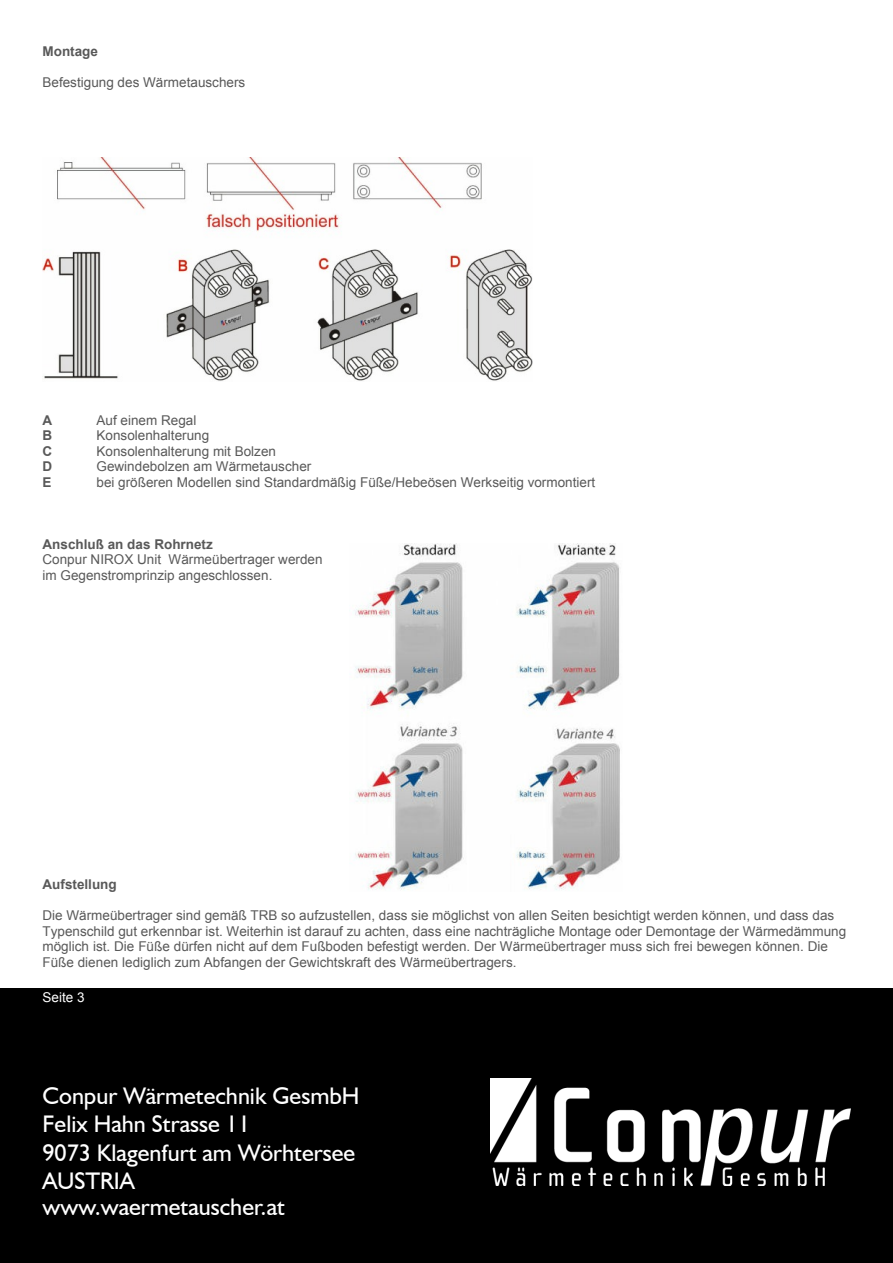
<style>
.page{position:relative;width:893px;height:1263px;background:#fff}
.page>*{position:absolute;margin:0;border:0;box-sizing:border-box;transform-origin:0 0}
.t1{font:24px/28.7px "Humanist 521 BT";color:#fff}
.t2{font:13.5px/15.5px "Arial";color:#595959}
.t3{font:700 13.5px "Arial";color:#595959}
.t4{font:13.5px "Arial";color:#fff}
</style>
<div class="page">
<img style="left:43px;top:157px;width:489px;height:224px">
<img style="left:355px;top:544px;width:265px;height:346px">
<div style="left:0;top:988px;width:893px;height:275px;background:#000"></div>
<img style="left:490px;top:1078px;width:360px;height:107px">
<p class="t3" style="left:43px;top:46px;width:57px">Montage</p>
<p class="t2" style="left:43px;top:76px;width:204px">Befestigung des Wärmetauschers</p>
<p class="t3" style="left:43px;top:415px;width:11px">A</p>
<p class="t2" style="left:97px;top:413px;width:101px">Auf einem Regal</p>
<p class="t3" style="left:43px;top:430px;width:11px">B</p>
<p class="t2" style="left:97px;top:429px;width:114px">Konsolenhalterung</p>
<p class="t3" style="left:43px;top:446px;width:11px">C</p>
<p class="t2" style="left:97px;top:444px;width:181px">Konsolenhalterung mit Bolzen</p>
<p class="t3" style="left:43px;top:461px;width:11px">D</p>
<p class="t2" style="left:97px;top:460px;width:216px">Gewindebolzen am Wärmetauscher</p>
<p class="t3" style="left:43px;top:477px;width:11px">E</p>
<p class="t2" style="left:97px;top:475px;width:500px">bei größeren Modellen sind Standardmäßig Füße/Hebeösen Werkseitig vormontiert</p>
<p class="t3" style="left:43px;top:539px;width:172px">Anschluß an das Rohrnetz</p>
<p class="t2" style="left:43px;top:553px;width:282px">Conpur NIROX Unit Wärmeübertrager werden im Gegenstromprinzip angeschlossen.</p>
<p class="t3" style="left:43px;top:879px;width:76px">Aufstellung</p>
<p class="t2" style="left:43px;top:909px;width:805px">Die Wärmeübertrager sind gemäß TRB so aufzustellen, dass sie möglichst von allen Seiten besichtigt werden können, und dass das Typenschild gut erkennbar ist. Weiterhin ist darauf zu achten, dass eine nachträgliche Montage oder Demontage der Wärmedämmung möglich ist. Die Füße dürfen nicht auf dem Fußboden befestigt werden. Der Wärmeübertrager muss sich frei bewegen können. Die Füße dienen lediglich zum Abfangen der Gewichtskraft des Wärmeübertragers.</p>
<p class="t4" style="left:43px;top:992px;width:44px">Seite 3</p>
<h1 class="t1" style="left:43px;top:1083px;width:318px">Conpur Wärmetechnik GesmbH<br>Felix Hahn Strasse 11<br>9073 Klagenfurt am Wörhtersee<br>AUSTRIA</h1>
<h1 class="t1" style="left:43px;top:1194px;width:244px">www.waermetauscher.at</h1>
</div>
